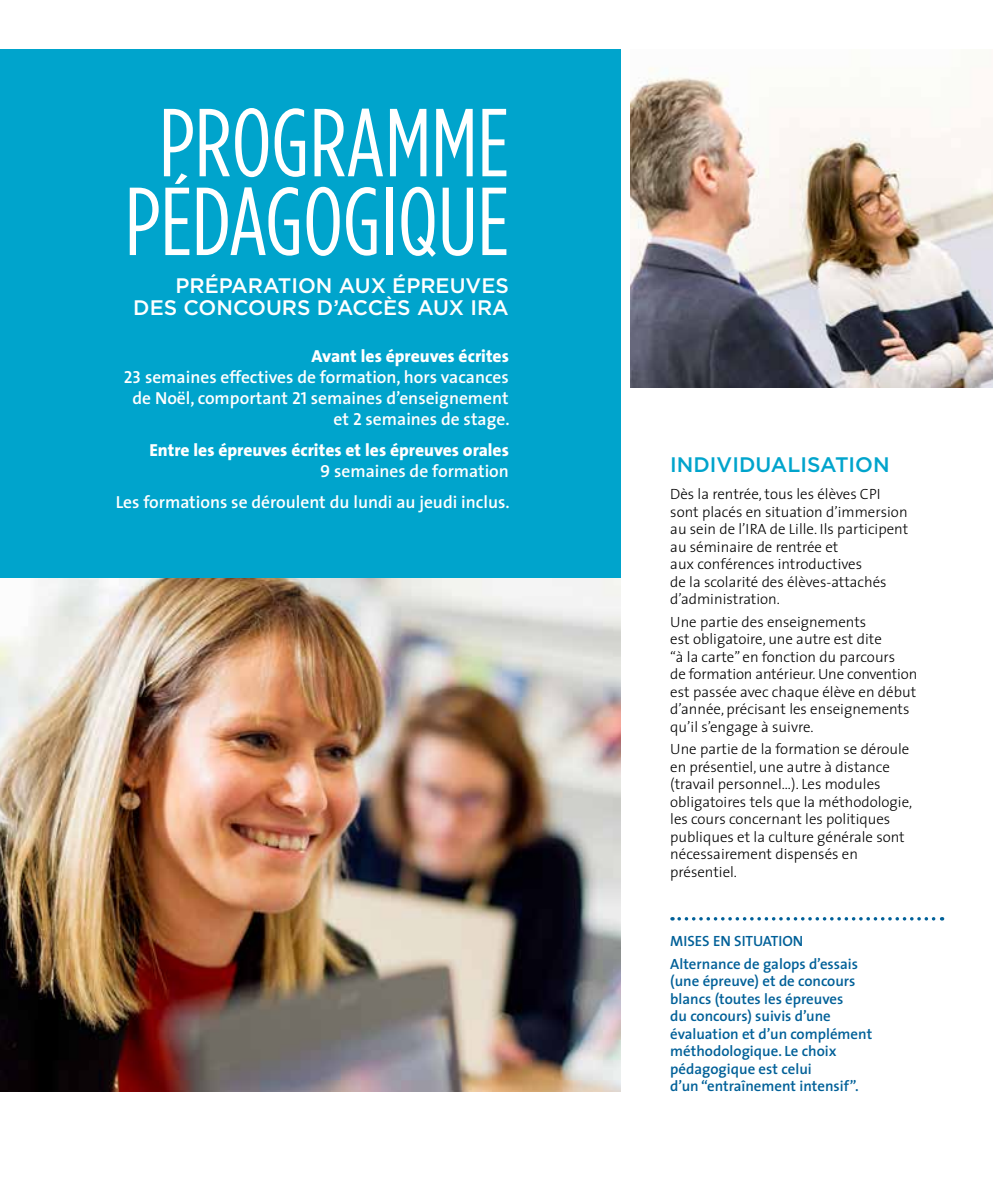
<style>
.page{position:relative;width:993px;height:1191px;background:#fff}
.page>*{position:absolute;margin:0;border:0;box-sizing:border-box;transform-origin:0 0}
.t1{font:96.25px/78.8px "Gotham Condensed";color:#fff;text-align:center}
.t2{font:500 21px/22.8px "Gotham";color:#fff;text-align:right}
.t3{font:500 21px "Gotham";color:#00a4cc}
.t4{font:600 17.5px/21px "The Sans";color:#fff;text-align:right}
.t5{font:800 17.5px/21px "The Sans";color:#fff;text-align:right}
.t6{font:300 14.88px/17.5px "The Sans";color:#000}
.t7{font:600 14.88px/17.5px "The Sans";color:#006098}
.s1{font-weight:800}
.s2{font-family:"The Sans Semi Bold Caps";font-weight:400}
.s3{font-weight:600}
</style>
<div class="page">
<div style="left:0;top:50px;width:620px;height:528px;background:#00a4cc"></div>
<img style="left:0;top:578px;width:620px;height:513px">
<svg style="left:679px;top:917px;width:263px;height:3px"></svg>
<img style="left:630px;top:67px;width:362px;height:320px">
<h1 class="t1" style="left:125px;top:102px;width:385px">PROGRAMME<br>PÉDAGOGIQUE</h1>
<h2 class="t2" style="left:133px;top:274px;width:377px">PRÉPARATION AUX ÉPREUVES<br>DES CONCOURS D’ACCÈS AUX IRA</h2>
<p class="t4" style="left:124px;top:345px;width:387px"><span class="s1">Avant les épreuves écrites<br></span><span class="s2">23</span> semaines effectives de formation, hors vacances de Noël, comportant <span class="s2">21</span> semaines d’enseignement et <span class="s2">2</span> semaines de stage.</p>
<p class="t5" style="left:149px;top:439px;width:361px">Entre les épreuves écrites et les épreuves orales<br><span class="s2">9</span> <span class="s3">semaines de formation</span></p>
<p class="t4" style="left:116px;top:491px;width:395px">Les formations se déroulent du lundi au jeudi inclus.</p>
<h2 class="t3" style="left:670px;top:451px;width:221px">INDIVIDUALISATION</h2>
<p class="t6" style="left:670px;top:485px;width:239px">Dès la rentrée, tous les élèves CPI sont placés en situation d’immersion au sein de l’IRA de Lille. Ils participent au séminaire de rentrée et<br>aux conférences introductives<br>de la scolarité des élèves-attachés d’administration.</p>
<p class="t6" style="left:670px;top:612px;width:248px">Une partie des enseignements<br>est obligatoire, une autre est dite<br>“à la carte” en fonction du parcours<br>de formation antérieur. Une convention est passée avec chaque élève en début d’année, précisant les enseignements qu’il s’engage à suivre.</p>
<p class="t6" style="left:670px;top:740px;width:243px">Une partie de la formation se déroule en présentiel, une autre à distance (travail personnel…). Les modules obligatoires tels que la méthodologie, les cours concernant les politiques publiques et la culture générale sont nécessairement dispensés en présentiel.</p>
<p class="t7" style="left:670px;top:929px;width:189px;line-height:22.4px">MISES EN SITUATION<br>Alternance de galops d’essais</p>
<p class="t7" style="left:670px;top:972px;width:203px">(une épreuve) et de concours blancs (toutes les épreuves<br>du concours) suivis d’une évaluation et d’un complément méthodologique. Le choix pédagogique est celui<br>d’un “entraînement intensif”.</p>
</div>
